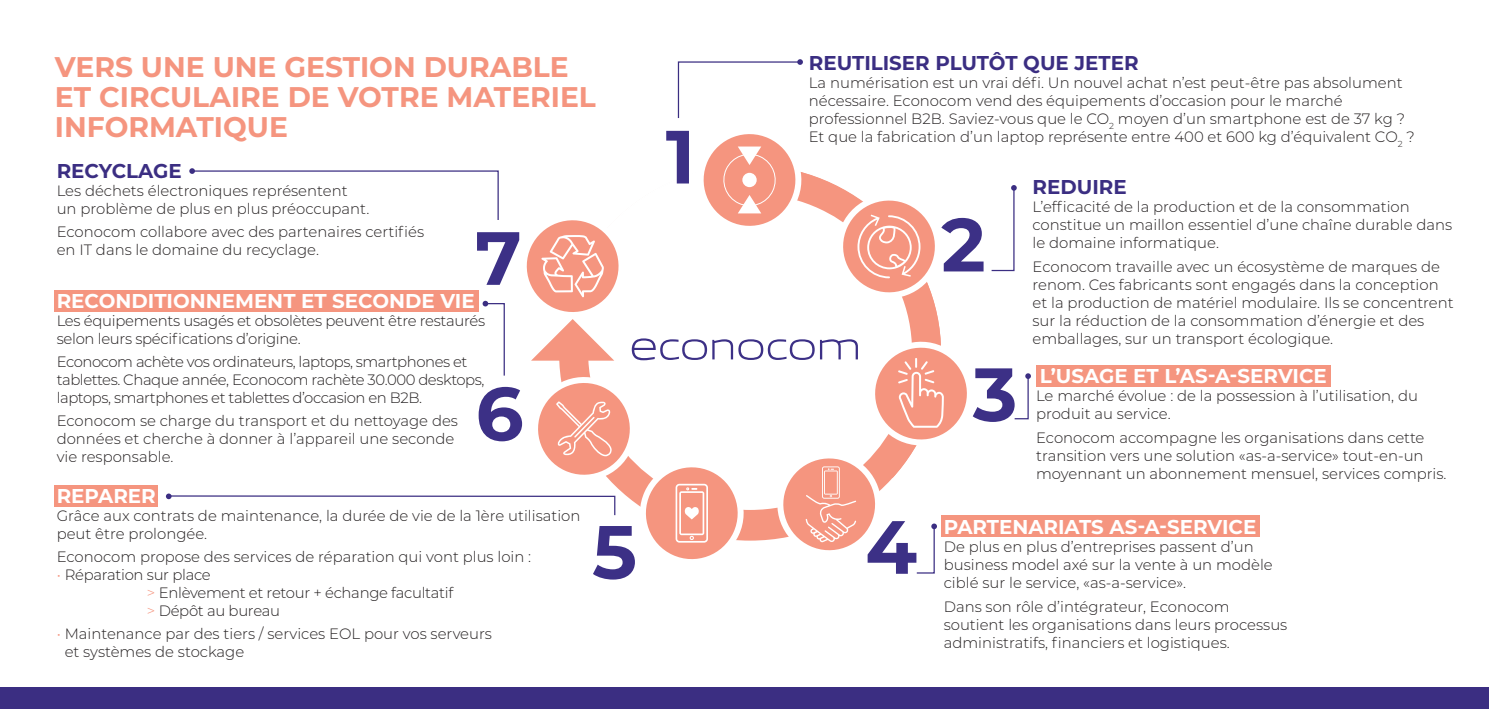
<style>
.page{position:relative;width:1489px;height:709px;background:#fff}
.page>*{position:absolute;margin:0;border:0;box-sizing:border-box;transform-origin:0 0}
.t1{font:700 75.25px/149.5px "Montserrat";color:#3c3086;text-align:center}
.t2{font:700 28.5px/30px "Montserrat";color:#f5957f}
.t3{font:700 20px "Montserrat";color:#fff}
.t4{font:700 20px "Montserrat";color:#3b2e82}
.t5{font:300 15px/18px "Montserrat";color:#231f20}
.t6{font:300 15px/18px "Montserrat";letter-spacing:-.02em;color:#231f20}
.t7{font:300 15px/18px "Montserrat";letter-spacing:-.03em;color:#231f20}
.s1{color:#f5957f}
</style>
<div class="page">
<div style="left:941px;top:515px;width:318px;height:22px;background:#f5957f"></div>
<div style="left:54px;top:485px;width:104px;height:22px;background:#f5957f"></div>
<div style="left:54px;top:290px;width:424px;height:22px;background:#f5957f"></div>
<div style="left:1036px;top:365px;width:294px;height:22px;background:#f5957f"></div>
<div style="left:0;top:687px;width:1488px;height:22px;background:#3b2e82"></div>
<svg style="left:991px;top:185px;width:25px;height:87px"></svg>
<svg style="left:1014px;top:373px;width:16px;height:47px"></svg>
<svg style="left:166px;top:59px;width:801px;height:515px"></svg>
<h3 class="t4" style="left:808px;top:49px;width:331px">REUTILISER PLUTÔT QUE JETER</h3>
<p class="t5" style="left:808px;top:73px;width:607px">La numérisation est un vrai défi. Un nouvel achat n’est peut-être pas absolument nécessaire. Econocom vend des équipements d’occasion pour le marché professionnel B2B. Saviez-vous que le CO<sub>2</sub> moyen d’un smartphone est de 37 kg ?<br>Et que la fabrication d’un laptop représente entre 400 et 600 kg d’équivalent CO<sub>2</sub> ?</p>
<h2 class="t2" style="left:55px;top:50px;width:542px">VERS UNE UNE GESTION DURABLE<br>ET CIRCULAIRE DE VOTRE MATERIEL<br>INFORMATIQUE</h2>
<h1 class="t1" style="left:665px;top:78px;width:31px">1</h1>
<h3 class="t4" style="left:57px;top:157px;width:127px">RECYCLAGE</h3>
<p class="t5" style="left:57px;top:181px;width:314px">Les déchets électroniques représentent un problème de plus en plus préoccupant.</p>
<p class="t5" style="left:57px;top:222px;width:369px">Econocom collabore avec des partenaires certifiés en IT dans le domaine du recyclage.</p>
<h3 class="t3" style="left:57px;top:287px;width:419px">RECONDITIONNEMENT ET SECONDE VIE</h3>
<p class="t6" style="left:57px;top:311px;width:430px">Les équipements usagés et obsolètes peuvent être restaurés selon leurs spécifications d’origine.</p>
<p class="t7" style="left:57px;top:352px;width:429px">Econocom achète vos ordinateurs, laptops, smartphones et tablettes. Chaque année, Econocom rachète 30.000 desktops, laptops, smartphones et tablettes d’occasion en B2B.</p>
<p class="t5" style="left:57px;top:411px;width:403px">Econocom se charge du transport et du nettoyage des données et cherche à donner à l’appareil une seconde vie responsable.</p>
<h3 class="t4" style="left:1032px;top:172px;width:96px">REDUIRE</h3>
<p class="t5" style="left:1032px;top:197px;width:421px">L’efficacité de la production et de la consommation constitue un maillon essentiel d’une chaîne durable dans le domaine informatique.</p>
<p class="t5" style="left:1032px;top:257px;width:422px">Econocom travaille avec un écosystème de marques de renom. Ces fabricants sont engagés dans la conception et la production de matériel modulaire. Ils se concentrent sur la réduction de la consommation d’énergie et des emballages, sur un transport écologique.</p>
<h1 class="t1" style="left:941px;top:166px;width:78px">2<br>3</h1>
<h1 class="t1" style="left:475px;top:176px;width:50px;line-height:155.5px;text-align:left">7<br>6</h1>
<h3 class="t3" style="left:1039px;top:361px;width:288px">L’USAGE ET L’AS-A-SERVICE</h3>
<p class="t5" style="left:1036px;top:386px;width:383px">Le marché évolue : de la possession à l’utilisation, du produit au service.</p>
<p class="t5" style="left:1036px;top:428px;width:412px">Econocom accompagne les organisations dans cette transition vers une solution «as-a-service» tout-en-un moyennant un abonnement mensuel, services compris.</p>
<h3 class="t3" style="left:943px;top:512px;width:314px">PARTENARIATS AS-A-SERVICE</h3>
<p class="t5" style="left:943px;top:537px;width:330px">De plus en plus d’entreprises passent d’un business model axé sur la vente à un modèle ciblé sur le service, «as-a-service».</p>
<p class="t5" style="left:943px;top:597px;width:345px">Dans son rôle d’intégrateur, Econocom soutient les organisations dans leurs processus administratifs, financiers et logistiques.</p>
<h3 class="t3" style="left:57px;top:481px;width:101px">REPARER</h3>
<p class="t5" style="left:57px;top:506px;width:525px">Grâce aux contrats de maintenance, la durée de vie de la 1ère utilisation peut être prolongée.</p>
<p class="t5" style="left:57px;top:547px;width:476px">Econocom propose des services de réparation qui vont plus loin :</p>
<p class="t6" style="left:147px;top:565px;width:308px;text-indent:-90px"><span class="s1">•</span> Réparation sur place<br><span class="s1">&gt;</span> Enlèvement et retour + échange facultatif <span class="s1">&gt;</span> Dépôt au bureau</p>
<p class="t5" style="left:65px;top:624px;width:429px;text-indent:-8px"><span class="s1">•</span> Maintenance par des tiers / services EOL pour vos serveurs et systèmes de stockage</p>
<h1 class="t1" style="left:592px;top:473px;width:46px">5</h1>
<h1 class="t1" style="left:865px;top:468px;width:53px">4</h1>
</div>
